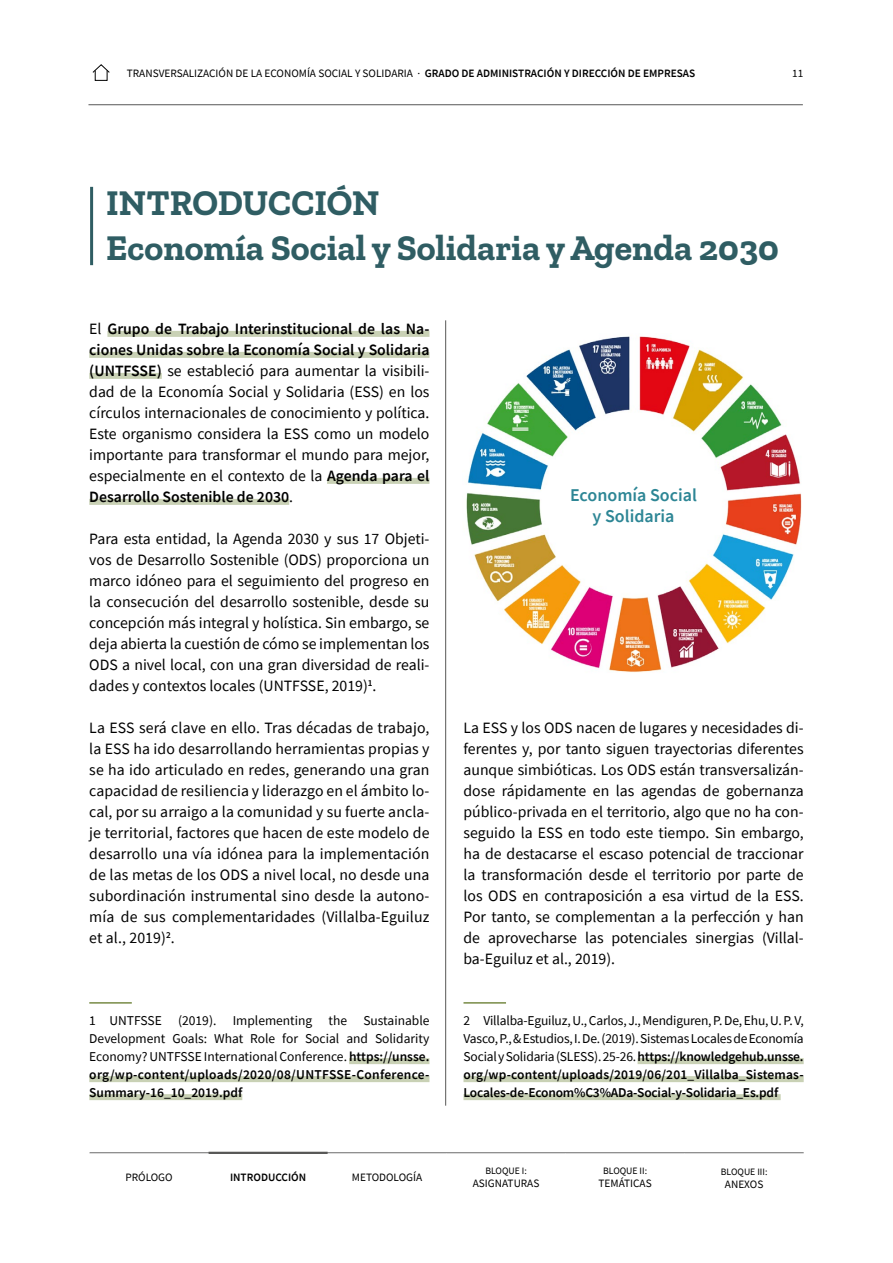
<style>
.page{position:relative;width:893px;height:1263px;background:#fff}
.page>*{position:absolute;margin:0;border:0;box-sizing:border-box;transform-origin:0 0}
.t1{font:700 36px/45px "Zilla Slab";color:#2f5d63}
.t2{font:600 18px/21px "Source Sans Pro";color:#2d8695;text-align:center}
.t3{font:15.75px/21px "Source Sans Pro";color:#000;text-align:justify}
.t4{font:13.5px/18px "Source Sans Pro";letter-spacing:-.015em;color:#000;text-align:justify}
.t5{font:11.25px "Source Sans Pro";color:#000}
.t6{font:600 11.25px "Source Sans Pro";color:#000}
.t7{font:9.75px "Source Sans Pro";color:#000}
.s1{font-weight:600}
</style>
<div class="page">
<hr style="left:463px;top:1002px;width:43px;height:2px;background:#778b46">
<div style="left:638px;top:1058px;width:166px;height:6px;background:#c9d1b5"></div>
<div style="left:463px;top:1076px;width:341px;height:6px;background:#c9d1b5"></div>
<div style="left:463px;top:1094px;width:318px;height:6px;background:#c9d1b5"></div>
<hr style="left:445px;top:320px;width:1px;height:786px;background:#575756">
<hr style="left:90px;top:187px;width:3px;height:78px;background:#2f5d63">
<div style="left:107px;top:331px;width:322px;height:6px;background:#c9d1b5"></div>
<div style="left:89px;top:352px;width:340px;height:6px;background:#c9d1b5"></div>
<div style="left:89px;top:373px;width:73px;height:6px;background:#c9d1b5"></div>
<div style="left:327px;top:478px;width:102px;height:6px;background:#c9d1b5"></div>
<div style="left:89px;top:499px;width:200px;height:6px;background:#c9d1b5"></div>
<hr style="left:89px;top:1002px;width:43px;height:2px;background:#778b46">
<div style="left:349px;top:1058px;width:80px;height:6px;background:#c9d1b5"></div>
<div style="left:89px;top:1076px;width:340px;height:6px;background:#c9d1b5"></div>
<div style="left:89px;top:1094px;width:153px;height:6px;background:#c9d1b5"></div>
<img style="left:466px;top:336px;width:336px;height:337px">
<hr style="left:88px;top:104px;width:715px;height:1px;background:#575756">
<hr style="left:90px;top:1152px;width:714px;height:1px;background:#575756">
<hr style="left:209px;top:1152px;width:119px;height:2px;background:#575756">
<div style="left:95px;top:70px;width:13px;height:11px;border:1px solid #000"></div>
<svg style="left:92px;top:64px;width:18px;height:10px"></svg>
<p class="t5" style="left:127px;top:66px;width:570px">TRANSVERSALIZACIÓN DE LA ECONOMÍA SOCIAL Y SOLIDARIA · <span class="s1">GRADO DE ADMINISTRACIÓN Y DIRECCIÓN DE EMPRESAS</span></p>
<p class="t5" style="left:792px;top:66px;width:13px">11</p>
<h1 class="t1" style="left:106px;top:181px;width:674px">INTRODUCCIÓN<br>Economía Social y Solidaria y Agenda 2030</h1>
<p class="t3" style="left:89px;top:318px;width:342px">El <span class="s1">Grupo de Trabajo Interinstitucional de las Na&shy;ciones Unidas sobre la Economía Social y Solidaria (UNTFSSE)</span> se estableció para aumentar la visibili&shy;dad de la Economía Social y Solidaria (ESS) en los círculos internacionales de conocimiento y política.<br>Este organismo considera la ESS como un modelo importante para transformar el mundo para mejor, especialmente en el contexto de la <span class="s1">Agenda para el Desarrollo Sostenible de 2030</span>.</p>
<p class="t3" style="left:89px;top:528px;width:342px">Para esta entidad, la Agenda 2030 y sus 17 Objeti&shy;vos de Desarrollo Sostenible (ODS) proporciona un marco idóneo para el seguimiento del progreso en la consecución del desarrollo sostenible, desde su concepción más integral y holística. Sin embargo, se deja abierta la cuestión de cómo se implementan los ODS a nivel local, con una gran diversidad de reali&shy;dades y contextos locales (UNTFSSE, 2019)<sup>1</sup>.</p>
<p class="t3" style="left:89px;top:717px;width:342px">La ESS será clave en ello. Tras décadas de trabajo, la ESS ha ido desarrollando herramientas propias y se ha ido articulado en redes, generando una gran capacidad de resiliencia y liderazgo en el ámbito lo&shy;cal, por su arraigo a la comunidad y su fuerte ancla&shy;je territorial, factores que hacen de este modelo de desarrollo una vía idónea para la implementación de las metas de los ODS a nivel local, no desde una subordinación instrumental sino desde la autono&shy;mía de sus complementaridades (Villalba-Eguiluz et al., 2019)<sup>2</sup>.</p>
<p class="t4" style="left:89px;top:1011px;width:342px">1 UNTFSSE (2019). Implementing the Sustainable Development Goals: What Role for Social and Solidarity Economy? UNTFSSE International Conference. <span class="s1">https://unsse. org/wp-content/uploads/2020/08/UNTFSSE-Conference-Summary-16_10_2019.pdf</span></p>
<p class="t2" style="left:570px;top:484px;width:128px">Economía Social y Solidaria</p>
<p class="t3" style="left:463px;top:717px;width:342px">La ESS y los ODS nacen de lugares y necesidades di&shy;ferentes y, por tanto siguen trayectorias diferentes aunque simbióticas. Los ODS están transversalizán&shy;dose rápidamente en las agendas de gobernanza público-privada en el territorio, algo que no ha con&shy;seguido la ESS en todo este tiempo. Sin embargo, ha de destacarse el escaso potencial de traccionar la transformación desde el territorio por parte de los ODS en contraposición a esa virtud de la ESS.<br>Por tanto, se complementan a la perfección y han de aprovecharse las potenciales sinergias (Villal&shy;ba-Eguiluz et al., 2019).</p>
<p class="t4" style="left:463px;top:1011px;width:342px">2 Villalba-Eguiluz, U., Carlos, J., Mendiguren, P. De, Ehu, U. P. V, Vasco, P., &amp; Estudios, I. De. (2019). Sistemas Locales de Economía Social y Solidaria (SLESS). 25-26. <span class="s1">https://knowledgehub.unsse. org/wp-content/uploads/2019/06/201_Villalba_Sistemas-Locales-de-Econom%C3%ADa-Social-y-Solidaria_Es.pdf</span></p>
<p class="t5" style="left:352px;top:1170px;width:72px">METODOLOGÍA</p>
<p class="t7" style="left:603px;top:1165px;width:46px">BLOQUE II:</p>
<p class="t7" style="left:485px;top:1165px;width:43px">BLOQUE I:</p>
<p class="t5" style="left:473px;top:1176px;width:68px">ASIGNATURAS</p>
<p class="t5" style="left:125px;top:1170px;width:49px">PRÓLOGO</p>
<p class="t6" style="left:230px;top:1170px;width:78px">INTRODUCCIÓN</p>
<p class="t7" style="left:721px;top:1165px;width:48px">BLOQUE III:</p>
<p class="t5" style="left:725px;top:1177px;width:40px">ANEXOS</p>
<p class="t5" style="left:599px;top:1176px;width:55px">TEMÁTICAS</p>
</div>
